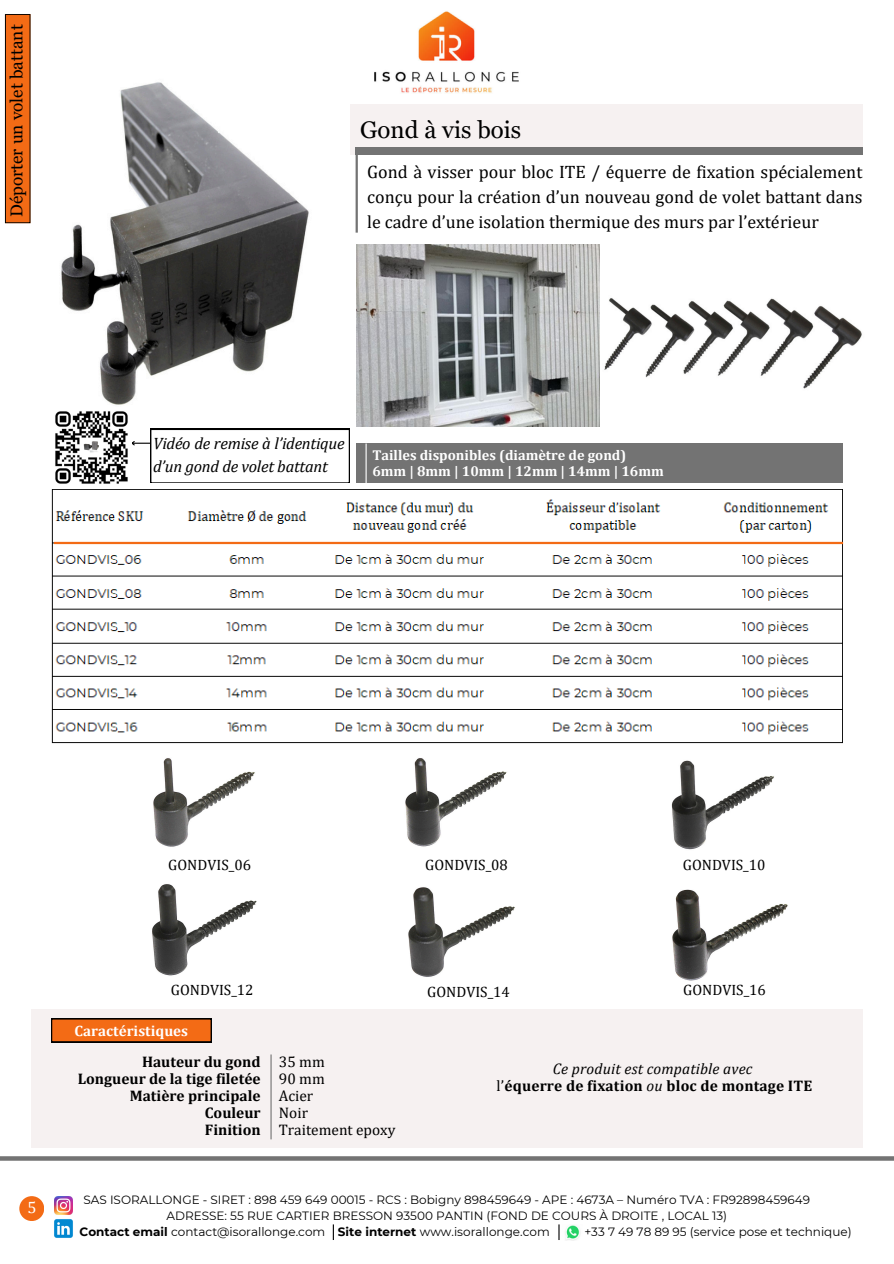
<style>
.page{position:relative;width:894px;height:1264px;background:#fff}
.page>*{position:absolute;margin:0;border:0;box-sizing:border-box;transform-origin:0 0}
.t1{font:24px "Georgia Pro";color:#000}
.t2{font:18px/24.8px "Cambria";color:#000;text-align:justify}
.t3{font:17.1px "Georgia Pro";color:#000}
.t4{font:italic 16.5px/22.5px "Cambria";letter-spacing:-.015em;color:#000}
.t5{font:16.5px "Cambria";color:#fff}
.t6{font:700 15.3px/16.8px "Cambria";color:#000;text-align:right}
.t7{font:15.3px/16.8px "Cambria";color:#000}
.t8{font:15px "Cambria";color:#000}
.t9{font:700 15px "Cambria";color:#fff}
.t10{font:700 14.25px/15.8px "Cambria";color:#fff}
.t11{font:12px "Montserrat";color:#000}
.s1{font-weight:400;font-style:italic}
.s2{font-weight:400}
.s3{font-weight:700}
</style>
<div class="page">
<div style="left:350px;top:104px;width:512px;height:51px;background:#f6f1f1"></div>
<div style="left:355px;top:147px;width:507px;height:8px;background:#737373"></div>
<hr style="left:355px;top:155px;width:3px;height:78px;background:#737373">
<div style="left:31px;top:1009px;width:831px;height:138px;background:#f6f1f1"></div>
<img style="left:672px;top:889px;width:116px;height:92px">
<img style="left:153px;top:758px;width:102px;height:89px">
<img style="left:405px;top:758px;width:102px;height:89px">
<img style="left:671px;top:760px;width:103px;height:90px">
<img style="left:152px;top:884px;width:105px;height:92px">
<img style="left:408px;top:887px;width:107px;height:90px">
<img style="left:593px;top:244px;width:269px;height:183px">
<div style="left:356px;top:443px;width:486px;height:40px;background:#737373"></div>
<hr style="left:270px;top:1054px;width:1px;height:85px;background:#737373">
<svg style="left:0;top:1156px;width:893px;height:4px;background:#7b7b7b"></svg>
<div style="left:19px;top:1196px;width:25px;height:24px;background:#f36b15;border-radius:50%"></div>
<img style="left:51px;top:489px;width:791px;height:255px">
<svg style="left:51px;top:1018px;width:161px;height:24px;background:#d65e12"></svg>
<hr style="left:54px;top:542px;width:788px;height:2px;background:#f36b15">
<img style="left:374px;top:11px;width:145px;height:82px">
<svg style="left:132px;top:429px;width:217px;height:54px"></svg>
<hr style="left:365px;top:443px;width:1px;height:40px;background:#fff">
<svg style="left:5px;top:14px;width:26px;height:209px;background:#e06415"></svg>
<img style="left:356px;top:245px;width:243px;height:182px">
<svg style="left:333px;top:1224px;width:1px;height:15px"></svg>
<svg style="left:558px;top:1224px;width:1px;height:15px"></svg>
<img style="left:565px;top:1225px;width:15px;height:15px">
<img style="left:54px;top:1196px;width:18px;height:18px">
<img style="left:54px;top:1219px;width:19px;height:19px">
<img style="left:61px;top:82px;width:248px;height:323px">
<img style="left:55px;top:411px;width:73px;height:73px">
<p class="t3" style="left:7px;top:217px;width:194px;rotate:-90deg">Déporter un volet battant</p>
<h2 class="t1" style="left:360px;top:116px;width:162px">Gond à vis bois</h2>
<p class="t2" style="left:367px;top:159px;width:496px">Gond à visser pour bloc ITE / équerre de fixation spécialement conçu pour la création d’un nouveau gond de volet battant dans le cadre d’une isolation thermique des murs par l’extérieur</p>
<h1 class="t4" style="left:153px;top:432px;width:193px">Vidéo de remise à l’identique d’un gond de volet battant</h1>
<p class="t10" style="left:372px;top:447px;width:293px">Tailles disponibles (diamètre de gond)<br>6mm | 8mm | 10mm | 12mm | 14mm | 16mm</p>
<p class="t8" style="left:168px;top:856px;width:84px">GONDVIS_06</p>
<h2 class="t8" style="left:425px;top:856px;width:84px">GONDVIS_08</h2>
<p class="t8" style="left:682px;top:856px;width:84px">GONDVIS_10</p>
<p class="t5" style="left:27px;top:1197px;width:11px">5</p>
<p class="t8" style="left:171px;top:980px;width:84px">GONDVIS_12</p>
<p class="t8" style="left:427px;top:982px;width:84px">GONDVIS_14</p>
<p class="t8" style="left:683px;top:980px;width:84px">GONDVIS_16</p>
<p class="t9" style="left:75px;top:1021px;width:115px">Caractéristiques</p>
<p class="t6" style="left:78px;top:1053px;width:184px">Hauteur du gond<br>Longueur de la tige filetée<br>Matière principale<br>Couleur<br>Finition</p>
<p class="t7" style="left:279px;top:1053px;width:118px">35 mm<br>90 mm<br>Acier<br>Noir<br>Traitement epoxy</p>
<h3 class="t6" style="left:496px;top:1059px;width:317px;text-align:center"><span class="s1">Ce produit est compatible avec<br></span><span class="s2">l’</span>équerre de fixation <span class="s1">ou</span> bloc de montage ITE</h3>
<h2 class="t11" style="left:83px;top:1192px;width:728px">SAS ISORALLONGE - SIRET : 898 459 649 00015 - RCS : Bobigny 898459649 - APE : 4673A – Numéro TVA : FR92898459649</h2>
<p class="t11" style="left:166px;top:1208px;width:562px">ADRESSE: 55 RUE CARTIER BRESSON 93500 PANTIN (FOND DE COURS À DROITE , LOCAL 13)</p>
<p class="t11" style="left:80px;top:1224px;width:471px"><span class="s3">Contact email</span> contact@isorallonge.com <span class="s3">Site internet</span> www.isorallonge.com</p>
<p class="t11" style="left:584px;top:1224px;width:269px">+33 7 49 78 89 95 (service pose et technique)</p>
</div>
